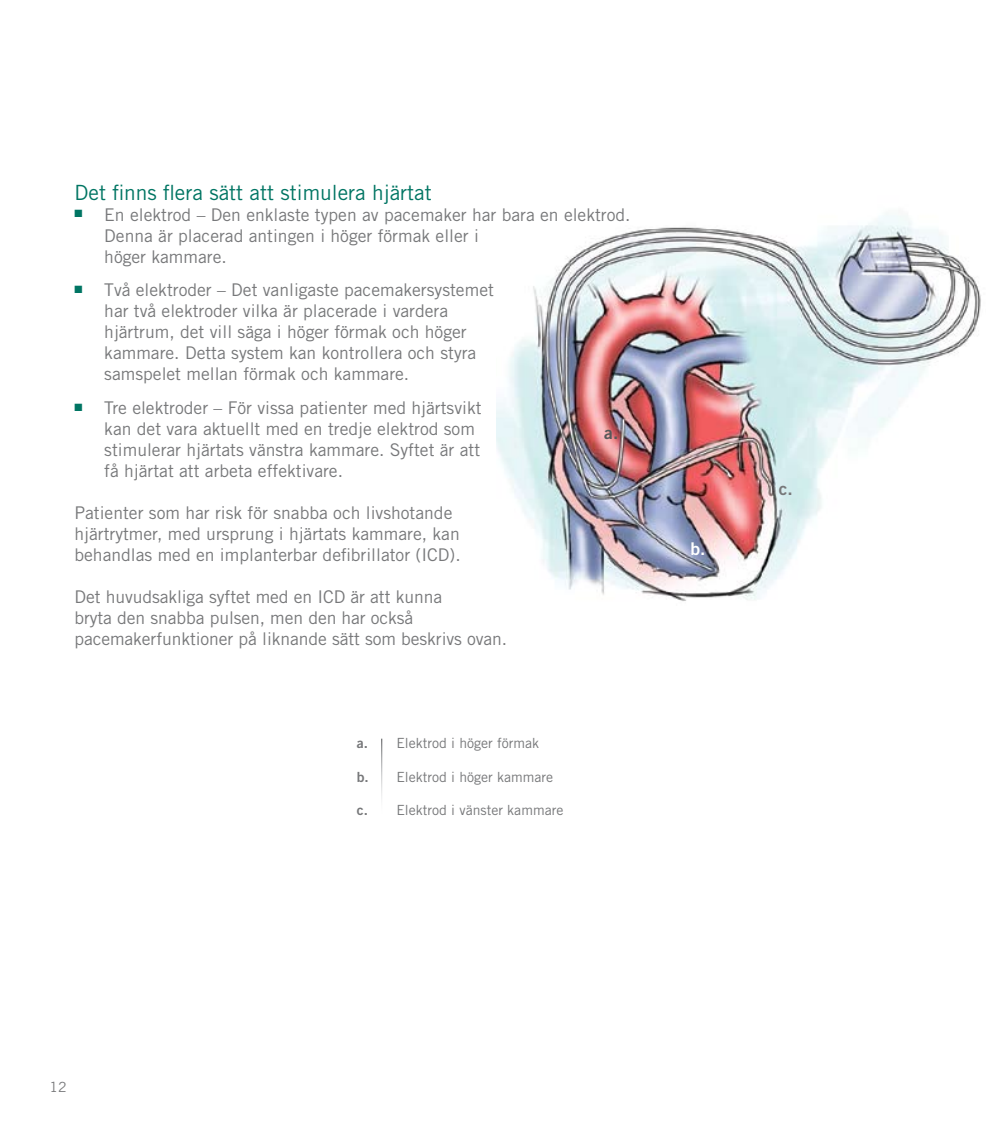
<style>
.page{position:relative;width:1008px;height:1136px;background:#fff}
.page>*{position:absolute;margin:0;border:0;box-sizing:border-box;transform-origin:0 0}
.t1{font:21px "Trade Gothic";color:#007563}
.t2{font:17.5px/21px "Trade Gothic";color:#77787a}
.t3{font:17.5px "Trade Gothic Bold Two";color:#58585a}
.t4{font:17.5px "Trade Gothic Bold Two";color:#fff}
.t5{font:17.5px "Trade Gothic Bold Two";color:#77787a}
.t6{font:14px "Trade Gothic";color:#77787a}
.s1{font-family:"Trade Gothic Bold Two"}
</style>
<div class="page">
<img style="left:496px;top:213px;width:485px;height:388px">
<p class="t1" style="left:74px;top:180px;width:358px">Det finns flera sätt att stimulera hjärtat</p>
<p class="t2" style="left:104px;top:204px;width:527px;text-indent:-30px"><sup>■</sup> En elektrod – Den enklaste typen av pacemaker har bara en elektrod.<br>Denna är placerad antingen i höger förmak eller i<br>höger kammare.</p>
<p class="t2" style="left:104px;top:279px;width:391px;text-indent:-30px"><sup>■</sup> Två elektroder – Det vanligaste pacemakersystemet har två elektroder vilka är placerade i vardera hjärtrum, det vill säga i höger förmak och höger kammare. Detta system kan kontrollera och styra samspelet mellan förmak och kammare.</p>
<p class="t2" style="left:104px;top:397px;width:378px;text-indent:-30px"><sup>■</sup> Tre elektroder – För vissa patienter med hjärtsvikt kan det vara aktuellt med en tredje elektrod som stimulerar hjärtats vänstra kammare. Syftet är att få hjärtat att arbeta effektivare.</p>
<p class="t2" style="left:74px;top:502px;width:387px">Patienter som har risk för snabba och livshotande hjärtrytmer, med ursprung i hjärtats kammare, kan behandlas med en implanterbar defibrillator (ICD).</p>
<p class="t2" style="left:74px;top:586px;width:434px">Det huvudsakliga syftet med en ICD är att kunna<br>bryta den snabba pulsen, men den har också pacemakerfunktioner på liknande sätt som beskrivs ovan.</p>
<p class="t3" style="left:604px;top:422px;width:16px">a.</p>
<p class="t6" style="left:356px;top:735px;width:184px"><span class="s1">a.</span> Elektrod i höger förmak</p>
<p class="t6" style="left:356px;top:768px;width:198px"><span class="s1">b.</span> Elektrod i höger kammare</p>
<p class="t6" style="left:356px;top:802px;width:208px"><span class="s1">c.</span> Elektrod i vänster kammare</p>
<p class="t4" style="left:690px;top:538px;width:17px">b.</p>
<p class="t5" style="left:778px;top:478px;width:16px">c.</p>
<p class="t6" style="left:50px;top:1079px;width:19px">12</p>
</div>
